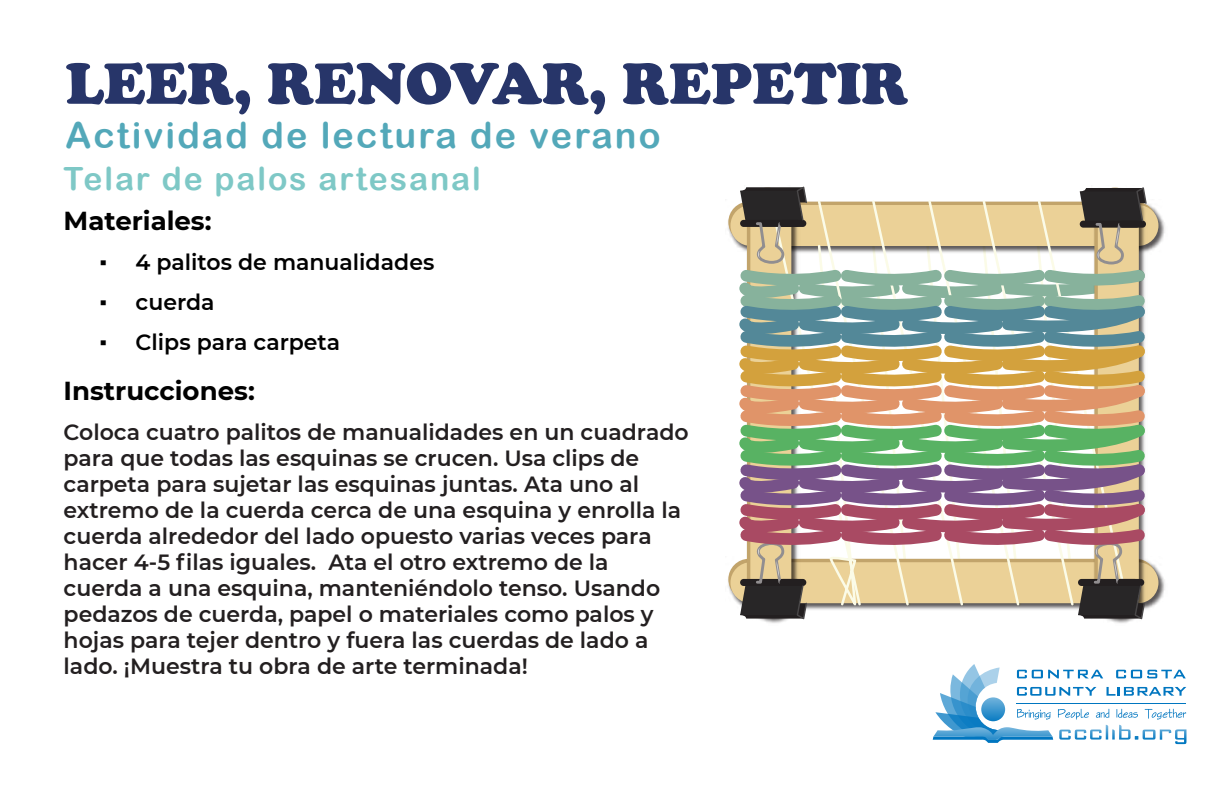
<style>
.page{position:relative;width:1224px;height:792px;background:#fff}
.page>*{position:absolute;margin:0;border:0;box-sizing:border-box;transform-origin:0 0}
.t1{font:900 60.4px "Cooper";color:#273569}
.t2{font:36px "Arial Rounded MT Bold";letter-spacing:.06em;color:#53a8b9}
.t3{font:32px "Arial Rounded MT Bold";letter-spacing:.06em;color:#7ec8c6}
.t4{font:700 26px "Montserrat";color:#010101}
.t5{font:600 22px/26px "Montserrat";color:#231f20}
.t6{font:600 22px "Montserrat";color:#010101}
.s1{font-family:"Times New Roman";font-weight:400}
</style>
<div class="page">
<svg style="left:933px;top:664px;width:253px;height:80px"></svg>
<img style="left:728px;top:208px;width:437px;height:40px">
<img style="left:728px;top:565px;width:437px;height:40px">
<svg style="left:733px;top:186px;width:422px;height:437px"></svg>
<h1 class="t1" style="left:65px;top:48px;width:844px">LEER, RENOVAR, REPETIR</h1>
<h2 class="t2" style="left:65px;top:114px;width:597px">Actividad de lectura de verano</h2>
<h3 class="t3" style="left:64px;top:160px;width:419px">Telar de palos artesanal</h3>
<p class="t4" style="left:64px;top:202px;width:149px">Materiales:</p>
<p class="t6" style="left:100px;top:247px;width:336px"><span class="s1">▪</span> 4 palitos de manualidades</p>
<p class="t6" style="left:100px;top:287px;width:116px"><span class="s1">▪</span> cuerda</p>
<p class="t6" style="left:100px;top:327px;width:242px"><span class="s1">▪</span> Clips para carpeta</p>
<p class="t4" style="left:64px;top:372px;width:193px">Instrucciones:</p>
<p class="t5" style="left:64px;top:418px;width:627px">Coloca cuatro palitos de manualidades en un cuadrado para que todas las esquinas se crucen. Usa clips de carpeta para sujetar las esquinas juntas. Ata uno al extremo de la cuerda cerca de una esquina y enrolla la cuerda alrededor del lado opuesto varias veces para hacer 4-5 filas iguales. Ata el otro extremo de la cuerda a una esquina, manteniéndolo tenso. Usando pedazos de cuerda, papel o materiales como palos y hojas para tejer dentro y fuera las cuerdas de lado a lado. ¡Muestra tu obra de arte terminada!</p>
</div>
